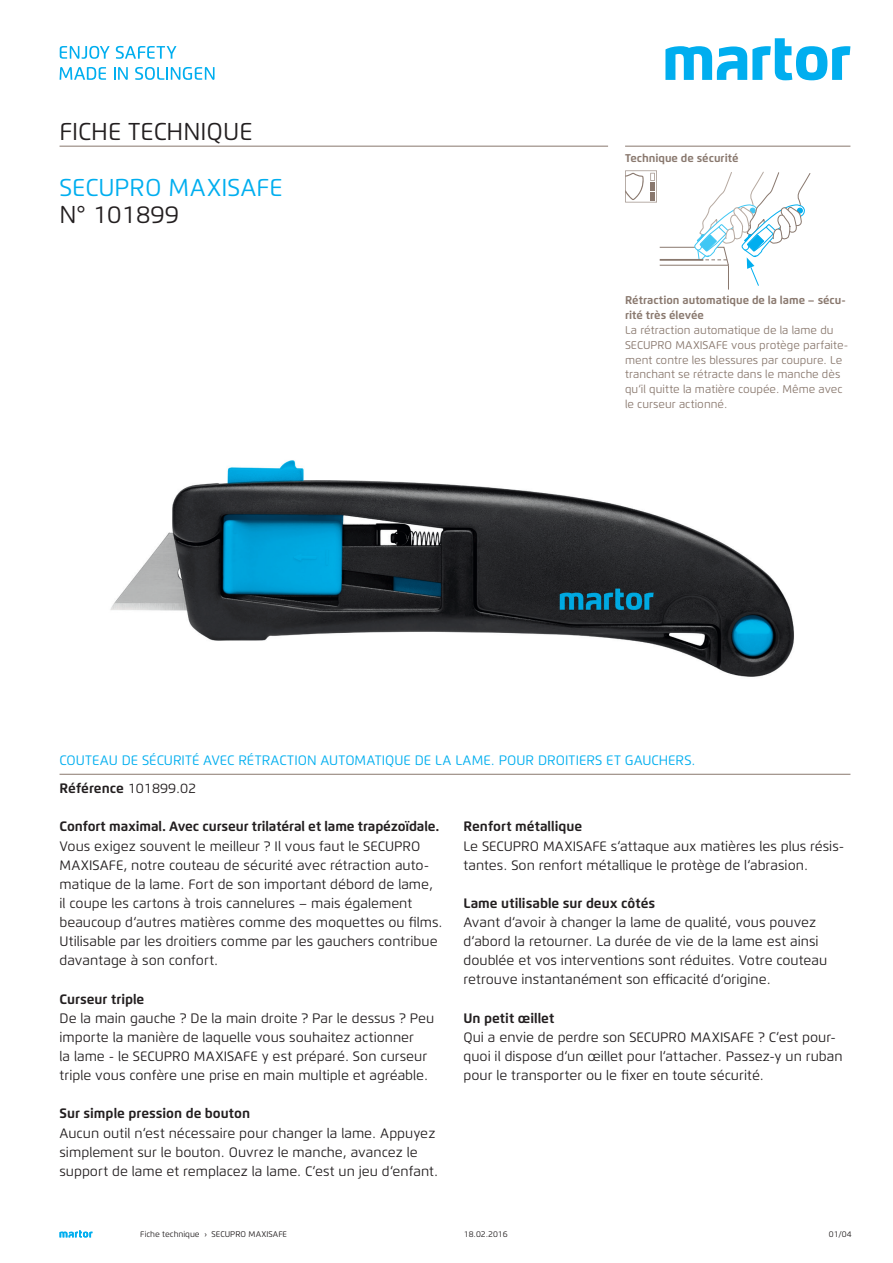
<style>
.page{position:relative;width:893px;height:1263px;background:#fff}
.page>*{position:absolute;margin:0;border:0;box-sizing:border-box;transform-origin:0 0}
.t1{font:24.3px "Flexo";color:#231f20}
.t2{font:24.3px "Flexo";color:#00aeef}
.t3{font:13.65px/19.2px "Flexo";color:#231f20}
.t4{font:700 13.65px "Flexo";color:#231f20}
.t5{font:13.65px/27.6px "Flexo";color:#00aeef}
.t6{font:11.25px/14.9px "Flexo";color:#89786e}
.t7{font:700 11.25px/14.9px "Flexo";color:#89786e}
.t8{font:8.25px "Flexo";color:#231f20}
.s1{font-weight:700;color:#231f20}
.s2{color:#231f20}
</style>
<div class="page">
<svg style="left:60px;top:1230px;width:32px;height:7px"></svg>
<img style="left:110px;top:460px;width:684px;height:217px">
<svg style="left:625px;top:171px;width:186px;height:119px"></svg>
<div style="left:650px;top:192px;width:5px;height:8px;background:#89786e"></div>
<div style="left:650px;top:182px;width:5px;height:8px;background:#89786e"></div>
<svg style="left:665px;top:38px;width:185px;height:42px"></svg>
<svg style="left:60px;top:46px;width:50px;height:13px"></svg>
<svg style="left:116px;top:46px;width:60px;height:13px"></svg>
<svg style="left:60px;top:67px;width:46px;height:13px"></svg>
<svg style="left:114px;top:67px;width:14px;height:13px"></svg>
<svg style="left:135px;top:67px;width:80px;height:13px"></svg>
<hr style="left:60px;top:774px;width:790px;height:1px;background:#89786e">
<hr style="left:625px;top:146px;width:225px;height:1px;background:#89786e">
<hr style="left:60px;top:146px;width:548px;height:1px;background:#89786e">
<h1 class="t1" style="left:60px;top:117px;width:194px">FICHE TECHNIQUE</h1>
<h1 class="t2" style="left:60px;top:172px;width:224px">SECUPRO MAXISAFE</h1>
<h1 class="t1" style="left:60px;top:200px;width:121px">N° 101899</h1>
<p class="t7" style="left:625px;top:150px;width:115px">Technique de sécurité</p>
<p class="t7" style="left:625px;top:293px;width:222px">Rétraction automatique de la lame – sécu&shy;rité très élevée</p>
<p class="t6" style="left:625px;top:322px;width:225px">La rétraction automatique de la lame du SECUPRO MAXISAFE vous protège parfaite&shy;ment contre les blessures par coupure. Le tranchant se rétracte dans le manche dès qu‘il quitte la matière coupée. Même avec le curseur actionné.</p>
<p class="t5" style="left:60px;top:747px;width:638px">COUTEAU DE SÉCURITÉ AVEC RÉTRACTION AUTOMATIQUE DE LA LAME. POUR DROITIERS ET GAUCHERS.<br><span class="s1">Référence</span> <span class="s2">101899.02</span></p>
<p class="t4" style="left:60px;top:818px;width:381px">Confort maximal. Avec curseur trilatéral et lame trapézoïdale.</p>
<p class="t3" style="left:60px;top:836px;width:384px">Vous exigez souvent le meilleur ? Il vous faut le SECUPRO MAXISAFE, notre couteau de sécurité avec rétraction auto&shy;matique de la lame. Fort de son important débord de lame, il coupe les cartons à trois cannelures – mais également beaucoup d‘autres matières comme des moquettes ou films.<br>Utilisable par les droitiers comme par les gauchers contribue davantage à son confort.</p>
<p class="t4" style="left:60px;top:990px;width:86px">Curseur triple</p>
<p class="t3" style="left:60px;top:1008px;width:376px">De la main gauche ? De la main droite ? Par le dessus ? Peu importe la manière de laquelle vous souhaitez actionner<br>la lame - le SECUPRO MAXISAFE y est préparé. Son curseur triple vous confère une prise en main multiple et agréable.</p>
<p class="t4" style="left:60px;top:1105px;width:192px">Sur simple pression de bouton</p>
<p class="t3" style="left:60px;top:1123px;width:380px">Aucun outil n‘est nécessaire pour changer la lame. Appuyez simplement sur le bouton. Ouvrez le manche, avancez le support de lame et remplacez la lame. C‘est un jeu d‘enfant.</p>
<p class="t4" style="left:463px;top:818px;width:120px">Renfort métallique</p>
<p class="t3" style="left:463px;top:836px;width:382px">Le SECUPRO MAXISAFE s‘attaque aux matières les plus résis&shy;tantes. Son renfort métallique le protège de l‘abrasion.</p>
<p class="t4" style="left:463px;top:895px;width:193px">Lame utilisable sur deux côtés</p>
<p class="t3" style="left:463px;top:913px;width:365px">Avant d‘avoir à changer la lame de qualité, vous pouvez d‘abord la retourner. La durée de vie de la lame est ainsi doublée et vos interventions sont réduites. Votre couteau retrouve instantanément son efficacité d‘origine.</p>
<p class="t4" style="left:463px;top:1009px;width:92px">Un petit œillet</p>
<p class="t3" style="left:463px;top:1027px;width:381px">Qui a envie de perdre son SECUPRO MAXISAFE ? C‘est pour&shy;quoi il dispose d‘un œillet pour l‘attacher. Passez-y un ruban pour le transporter ou le fixer en toute sécurité.</p>
<p class="t8" style="left:140px;top:1229px;width:148px">Fiche technique › SECUPRO MAXISAFE</p>
<p class="t8" style="left:464px;top:1229px;width:45px">18.02.2016</p>
<p class="t8" style="left:829px;top:1229px;width:24px">01/04</p>
</div>
